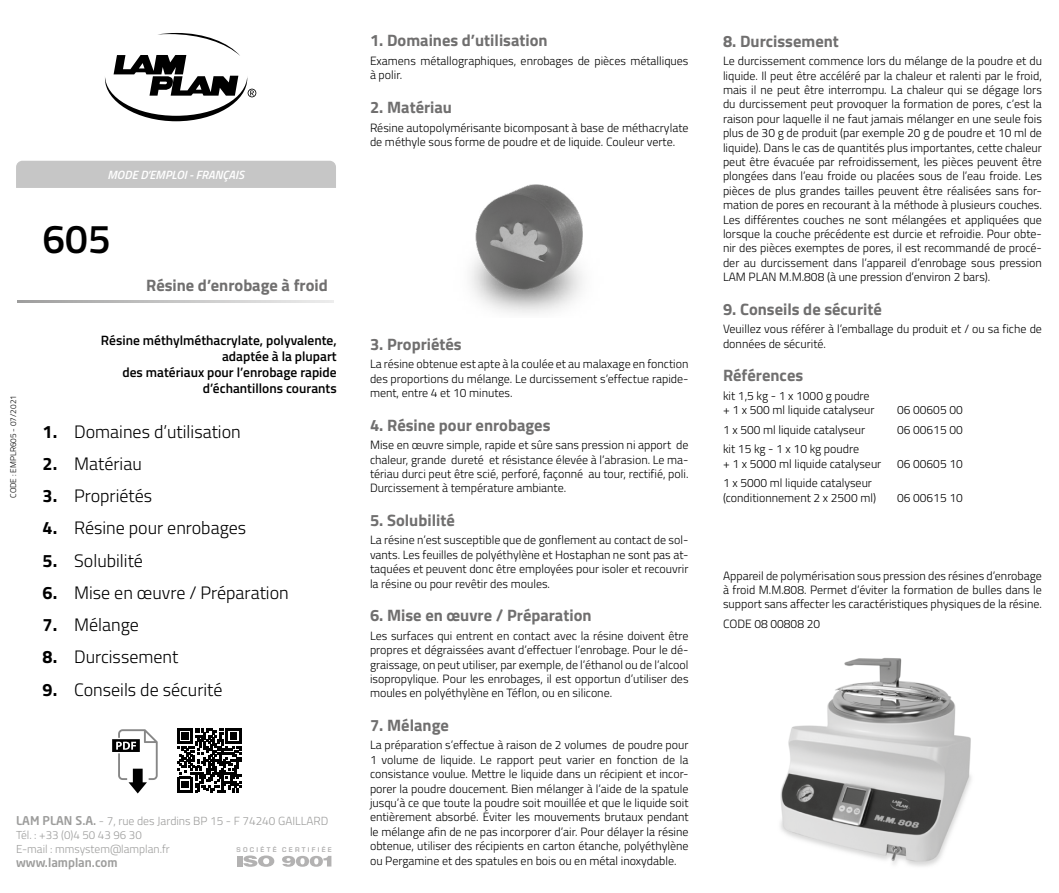
<style>
.page{position:relative;width:1059px;height:893px;background:#fff}
.page>*{position:absolute;margin:0;border:0;box-sizing:border-box;transform-origin:0 0}
.Texte_MdE{font:600 40.5px "Titillium";color:#000}
.t1{font:300 18px "Titillium";color:#000}
.Grand_titre{font:700 16.5px "Titillium";color:#706f6f}
.Texte_MdE-2{font:600 13.5px/16.2px "Titillium";color:#000;text-align:right}
.Texte_MdE-3{font:300 12px/14.4px "Titillium";color:#000;text-align:justify}
.Texte_MdE-4{font:italic 600 12px "Titillium";color:#fff}
.t2{font:500 12px "Neo Sans Std";color:#9d9d9c}
.t3{font:300 11.7px "Titillium";color:#9d9d9c}
.t4{font:300 11.55px "Titillium";color:#9d9d9c}
.t5{font:300 8.25px "Titillium";color:#000}
.t6{font:600 6.3px "Eurostile";letter-spacing:.35em;color:#b3b2b2}
.s1{font-weight:700}
.s2{font-family:"Neo Sans Std";font-weight:500;font-size:12px}
</style>
<div class="page">
<svg style="left:105px;top:33px;width:151px;height:88px"></svg>
<svg style="left:17px;top:300px;width:316px;height:3px"></svg>
<div style="left:16px;top:161px;width:320px;height:27px;background:#c6c6c6"></div>
<div style="left:237px;top:856px;width:5px;height:10px;background:#b3b2b2"></div>
<svg style="left:243px;top:855px;width:31px;height:12px"></svg>
<svg style="left:282px;top:856px;width:49px;height:11px"></svg>
<svg style="left:177px;top:728px;width:64px;height:64px"></svg>
<svg style="left:112px;top:729px;width:46px;height:64px"></svg>
<img style="left:470px;top:184px;width:113px;height:129px">
<img style="left:780px;top:658px;width:191px;height:209px">
<p class="Texte_MdE-4" style="left:108px;top:165px;width:138px">MODE D’EMPLOI - FRANÇAIS</p>
<p class="Texte_MdE" style="left:43px;top:208px;width:70px">605</p>
<p class="t5" style="left:7px;top:498px;width:104px;rotate:-90deg">CODE : EMPLR605 - 07/2021</p>
<p class="Grand_titre" style="left:146px;top:272px;width:183px">Résine d’enrobage à froid</p>
<p class="Texte_MdE-2" style="left:101px;top:331px;width:237px">Résine méthylméthacrylate, polyvalente, adaptée à la plupart<br>des matériaux pour l’enrobage rapide d’échantillons courants</p>
<p class="t1" style="left:43px;top:418px;width:200px"><span class="s1">1.</span> Domaines d’utilisation</p>
<p class="t1" style="left:43px;top:451px;width:101px"><span class="s1">2.</span> Matériau</p>
<p class="t1" style="left:43px;top:483px;width:111px"><span class="s1">3.</span> Propriétés</p>
<p class="t1" style="left:43px;top:515px;width:205px"><span class="s1">4.</span> Résine pour enrobages</p>
<p class="t1" style="left:43px;top:547px;width:102px"><span class="s1">5.</span> Solubilité</p>
<p class="t1" style="left:43px;top:579px;width:248px"><span class="s1">6.</span> Mise en œuvre / Préparation</p>
<p class="t1" style="left:43px;top:612px;width:98px"><span class="s1">7.</span> Mélange</p>
<p class="t1" style="left:43px;top:644px;width:137px"><span class="s1">8.</span> Durcissement</p>
<p class="t1" style="left:43px;top:676px;width:181px"><span class="s1">9.</span> Conseils de sécurité</p>
<p class="t3" style="left:16px;top:812px;width:314px"><span class="s2">LAM PLAN S.A.</span> - 7, rue des Jardins BP 15 - F 74240 GAILLARD</p>
<p class="t4" style="left:16px;top:827px;width:127px">Tél. : +33 (0)4 50 43 96 30</p>
<p class="t4" style="left:16px;top:840px;width:155px">E-mail : mmsystem@lamplan.fr</p>
<p class="t2" style="left:16px;top:855px;width:103px">www.lamplan.com</p>
<p class="t6" style="left:237px;top:845px;width:97px">SOCIÉTÉ CERTIFIÉE</p>
<p class="Grand_titre" style="left:370px;top:28px;width:179px">1. Domaines d’utilisation</p>
<p class="Texte_MdE-3" style="left:370px;top:53px;width:320px">Examens métallographiques, enrobages de pièces métalliques à polir.</p>
<p class="Grand_titre" style="left:370px;top:94px;width:84px">2. Matériau</p>
<p class="Texte_MdE-3" style="left:370px;top:120px;width:320px">Résine autopolymérisante bicomposant à base de méthacrylate de méthyle sous forme de poudre et de liquide. Couleur verte.</p>
<p class="Grand_titre" style="left:370px;top:331px;width:93px">3. Propriétés</p>
<p class="Texte_MdE-3" style="left:370px;top:356px;width:320px">La résine obtenue est apte à la coulée et au malaxage en fonction des proportions du mélange. Le durcissement s’effectue rapide&shy;ment, entre 4 et 10 minutes.</p>
<p class="Grand_titre" style="left:370px;top:412px;width:182px">4. Résine pour enrobages</p>
<p class="Texte_MdE-3" style="left:370px;top:437px;width:320px">Mise en œuvre simple, rapide et sûre sans pression ni apport de chaleur, grande dureté et résistance élevée à l’abrasion. Le ma&shy;tériau durci peut être scié, perforé, façonné au tour, rectifié, poli.<br>Durcissement à température ambiante.</p>
<p class="Grand_titre" style="left:370px;top:507px;width:86px">5. Solubilité</p>
<p class="Texte_MdE-3" style="left:370px;top:532px;width:320px">La résine n’est susceptible que de gonflement au contact de sol&shy;vants. Les feuilles de polyéthylène et Hostaphan ne sont pas at&shy;taquées et peuvent donc être employées pour isoler et recouvrir la résine ou pour revêtir des moules.</p>
<p class="Grand_titre" style="left:370px;top:603px;width:223px">6. Mise en œuvre / Préparation</p>
<p class="Texte_MdE-3" style="left:370px;top:628px;width:320px">Les surfaces qui entrent en contact avec la résine doivent être propres et dégraissées avant d’effectuer l’enrobage. Pour le dé&shy;graissage, on peut utiliser, par exemple, de l’éthanol ou de l’alcool isopropylique. Pour les enrobages, il est opportun d’utiliser des moules en polyéthylène en Téflon, ou en silicone.</p>
<p class="Grand_titre" style="left:370px;top:712px;width:80px">7. Mélange</p>
<p class="Texte_MdE-3" style="left:370px;top:737px;width:320px">La préparation s’effectue à raison de 2 volumes de poudre pour 1 volume de liquide. Le rapport peut varier en fonction de la consistance voulue. Mettre le liquide dans un récipient et incor&shy;porer la poudre doucement. Bien mélanger à l’aide de la spatule jusqu’à ce que toute la poudre soit mouillée et que le liquide soit entièrement absorbé. Éviter les mouvements brutaux pendant le mélange afin de ne pas incorporer d’air. Pour délayer la résine obtenue, utiliser des récipients en carton étanche, polyéthylène ou Pergamine et des spatules en bois ou en métal inoxydable.</p>
<p class="Grand_titre" style="left:723px;top:28px;width:117px">8. Durcissement</p>
<p class="Texte_MdE-3" style="left:723px;top:53px;width:320px">Le durcissement commence lors du mélange de la poudre et du liquide. Il peut être accéléré par la chaleur et ralenti par le froid, mais il ne peut être interrompu. La chaleur qui se dégage lors du durcissement peut provoquer la formation de pores, c’est la raison pour laquelle il ne faut jamais mélanger en une seule fois plus de 30 g de produit (par exemple 20 g de poudre et 10 ml de liquide). Dans le cas de quantités plus importantes, cette chaleur peut être évacuée par refroidissement, les pièces peuvent être plongées dans l’eau froide ou placées sous de l’eau froide. Les pièces de plus grandes tailles peuvent être réalisées sans for&shy;mation de pores en recourant à la méthode à plusieurs couches.<br>Les différentes couches ne sont mélangées et appliquées que lorsque la couche précédente est durcie et refroidie. Pour obte&shy;nir des pièces exemptes de pores, il est recommandé de procé&shy;der au durcissement dans l’appareil d’enrobage sous pression LAM PLAN M.M.808 (à une pression d’environ 2 bars).</p>
<p class="Grand_titre" style="left:723px;top:296px;width:160px">9. Conseils de sécurité</p>
<p class="Texte_MdE-3" style="left:723px;top:321px;width:320px">Veuillez vous référer à l’emballage du produit et / ou sa fiche de données de sécurité.</p>
<p class="Grand_titre" style="left:723px;top:363px;width:82px">Références</p>
<p class="Texte_MdE-3" style="left:723px;top:388px;width:153px">kit 1,5 kg - 1 x 1000 g poudre + 1 x 500 ml liquide catalyseur</p>
<p class="Texte_MdE-3" style="left:897px;top:402px;width:67px">06 00605 00</p>
<p class="Texte_MdE-3" style="left:723px;top:422px;width:144px">1 x 500 ml liquide catalyseur</p>
<p class="Texte_MdE-3" style="left:897px;top:422px;width:67px">06 00615 00</p>
<p class="Texte_MdE-3" style="left:723px;top:441px;width:160px">kit 15 kg - 1 x 10 kg poudre<br>+ 1 x 5000 ml liquide catalyseur</p>
<p class="Texte_MdE-3" style="left:897px;top:456px;width:67px">06 00605 10</p>
<p class="Texte_MdE-3" style="left:723px;top:475px;width:155px">1 x 5000 ml liquide catalyseur (conditionnement 2 x 2500 ml)</p>
<p class="Texte_MdE-3" style="left:897px;top:489px;width:67px">06 00615 10</p>
<p class="Texte_MdE-3" style="left:723px;top:568px;width:320px">Appareil de polymérisation sous pression des résines d’enrobage à froid M.M.808. Permet d’éviter la formation de bulles dans le support sans affecter les caractéristiques physiques de la résine.</p>
<p class="Texte_MdE-3" style="left:723px;top:616px;width:99px">CODE 08 00808 20</p>
</div>
